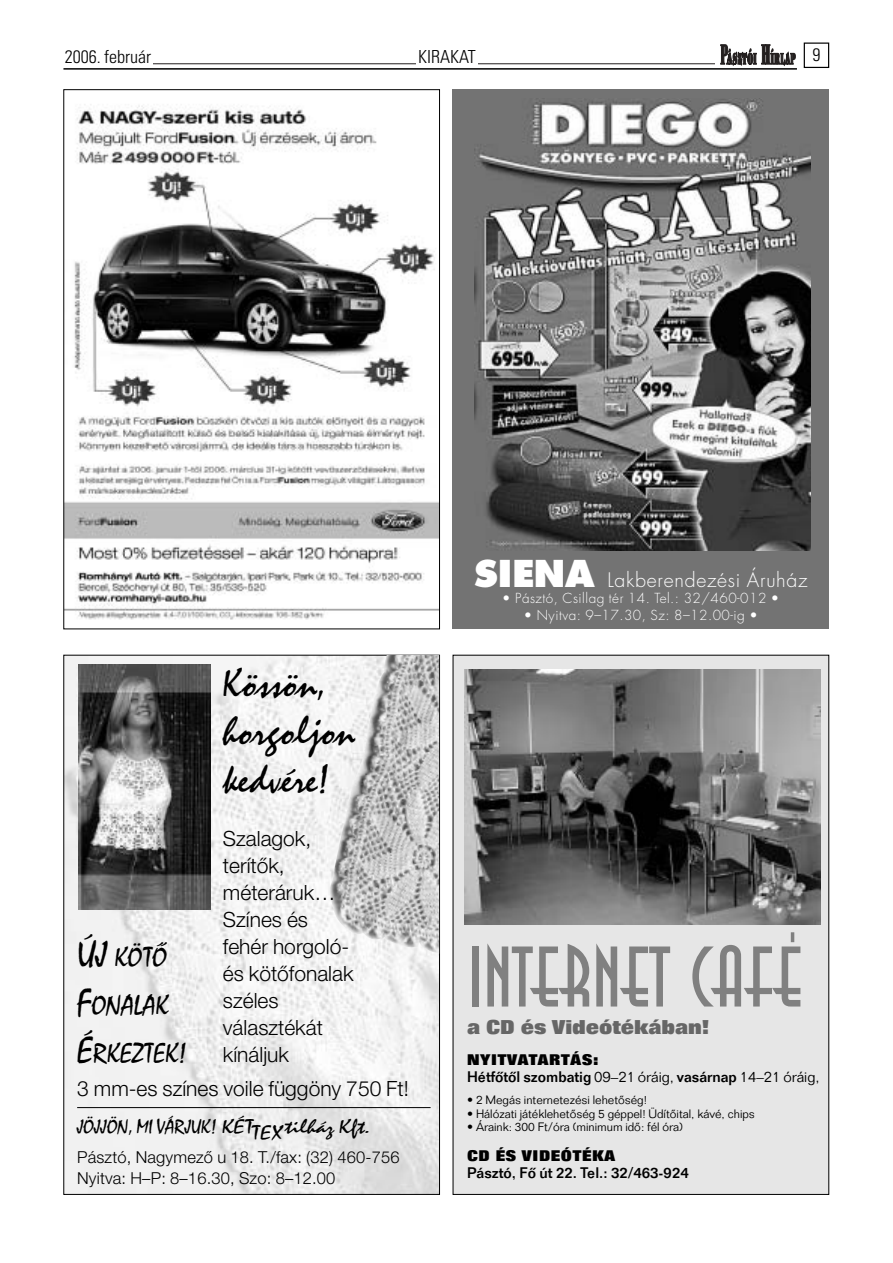
<style>
.page{position:relative;width:893px;height:1263px;background:#fff}
.page>*{position:absolute;margin:0;border:0;box-sizing:border-box;transform-origin:0 0}
.t1{font:90px "Anna AH";color:#808080}
.t2{font:39px/48px "Mistral H";color:#000}
.t3{font:27px/48px "Mistral H";color:#000}
.t4{font:21px/27px "Helvetica H Light";color:#000}
.t5{font:19.5px "Mistral H";color:#000}
.t6{font:19.5px "Futura AH Light";letter-spacing:.035em;color:#fff}
.t7{font:700 19.5px "Folio AH Extra";color:#666}
.t8{font:300 18px "Univers AH Condensed";color:#000}
.t9{font:16.5px/21px "Helvetica H Light";letter-spacing:.01em;color:#000}
.t10{font:15px "Folio AH Medium";color:#000}
.t11{font:700 15px "Folio AH Extra";letter-spacing:.045em;color:#000}
.t12{font:13.5px "Futura AH Light";letter-spacing:.035em;color:#fff}
.t13{font:12px "Folio AH Light";color:#000}
.s1{font-size:36px}
.s2{font-family:"Futura H Extra";font-weight:700;font-size:36px}
.s3{font-family:"Folio AH Light"}
</style>
<div class="page">
<hr style="left:133px;top:64px;width:618px;height:1px;background:#231f1f">
<div style="left:803px;top:43px;width:26px;height:25px;border:1px solid #000"></div>
<div style="left:416px;top:43px;width:61px;height:25px;background:#fff"></div>
<div style="left:63px;top:47px;width:90px;height:21px;background:#fff"></div>
<div style="left:714px;top:43px;width:82px;height:23px;background:#fff"></div>
<svg style="left:720px;top:44px;width:75px;height:22px"></svg>
<hr style="left:63px;top:68px;width:734px;height:2px;background:#000">
<div style="left:452px;top:89px;width:377px;height:462px;background:#737373"></div>
<img style="left:474px;top:98px;width:336px;height:453px">
<div style="left:452px;top:551px;width:376px;height:78px;background:#737373"></div>
<div style="left:453px;top:656px;width:375px;height:538px;background:#e6e6e6"></div>
<img style="left:465px;top:670px;width:355px;height:255px">
<img style="left:65px;top:104px;width:373px;height:516px">
<img style="left:65px;top:657px;width:373px;height:536px">
<img style="left:78px;top:664px;width:133px;height:245px">
<img style="left:330px;top:655px;width:109px;height:299px">
<hr style="left:77px;top:1107px;width:353px;height:1px;background:#000">
<h3 class="t8" style="left:65px;top:50px;width:88px">2006. február</h3>
<h3 class="t8" style="left:418px;top:51px;width:59px">KIRAKAT</h3>
<h3 class="t8" style="left:812px;top:48px;width:9px">9</h3>
<h3 class="t3" style="left:77px;top:937px;width:112px"><span class="s1">ÚJ</span> KÖTÔ<br><span class="s1">F</span>ONALAK<br><span class="s1">É</span>RKEZTEK!</h3>
<h2 class="t2" style="left:223px;top:664px;width:134px">Kössön, horgoljon kedvére!</h2>
<h3 class="t4" style="left:223px;top:827px;width:132px">Szalagok, terítôk, méteráruk…<br>Színes és fehér horgoló&shy;és kötôfonalak széles választékát kínáljuk</h3>
<h3 class="t4" style="left:77px;top:1077px;width:333px">3 mm-es színes voile függöny 750 Ft!</h3>
<h3 class="t5" style="left:77px;top:1119px;width:295px">JÖJJÖN, MI VÁRJUK! KÉTTEXtilház Kft.</h3>
<h3 class="t9" style="left:77px;top:1149px;width:324px">Pásztó, Nagymezô u 18. T./fax: (32) 460-756<br>Nyitva: H–P: 8–16.30, Szo: 8–12.00</h3>
<h3 class="t6" style="left:474px;top:571px;width:335px"><span class="s2">SIENA</span> Lakberendezési Áruház</h3>
<p class="t12" style="left:502px;top:592px;width:278px">• Pásztó, Csillag tér 14. Tel.: 32/460-012 •</p>
<p class="t12" style="left:524px;top:609px;width:235px">• Nyitva: 9–17.30, Sz: 8–12.00-ig •</p>
<h1 class="t1" style="left:467px;top:923px;width:337px">INTERNET CAFÉ</h1>
<h3 class="t7" style="left:467px;top:1020px;width:244px">a CD és Videótékában!</h3>
<p class="t11" style="left:467px;top:1054px;width:133px">NYITVATARTÁS:</p>
<p class="t10" style="left:467px;top:1071px;width:354px">Hétfôtôl szombatig <span class="s3">09–21 óráig,</span> vasárnap <span class="s3">14–21 óráig,</span></p>
<p class="t13" style="left:467px;top:1095px;width:181px">• 2 Megás internetezési lehetôség!</p>
<p class="t13" style="left:467px;top:1109px;width:289px">• Hálózati játéklehetôség 5 géppel! Üdítôital, kávé, chips</p>
<p class="t13" style="left:467px;top:1122px;width:217px">• Áraink: 300 Ft/óra (minimum idô: fél óra)</p>
<p class="t11" style="left:467px;top:1150px;width:149px">CD ÉS VIDEÓTÉKA</p>
<p class="t10" style="left:467px;top:1167px;width:223px">Pásztó, Fô út 22. Tel.: 32/463-924</p>
</div>
